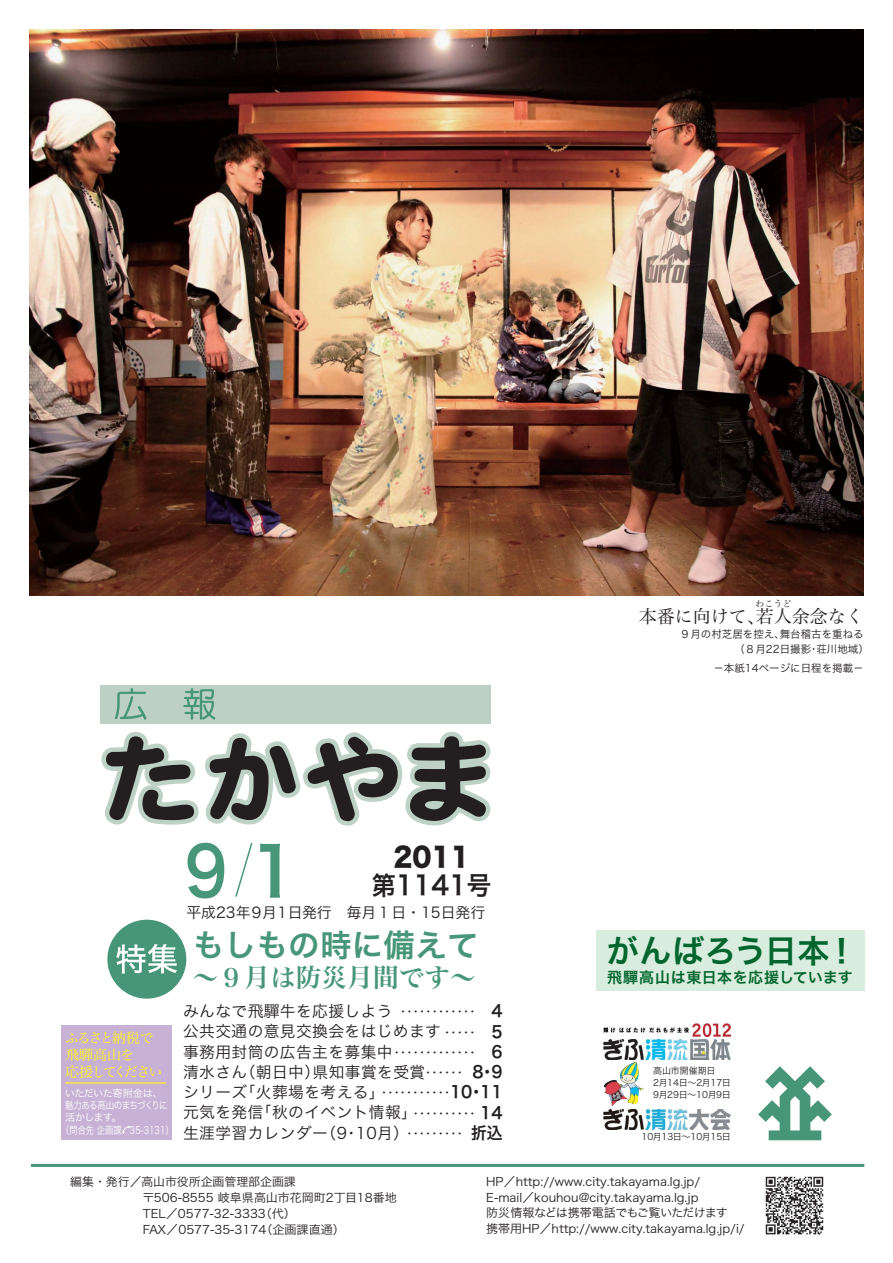
<style>
.page{position:relative;width:893px;height:1263px;background:#fff}
.page>*{position:absolute;margin:0;border:0;box-sizing:border-box;transform-origin:0 0}
.t1{font:67.5px "Hira Kaku Pro W6 90 pv RKSJ H";color:#48967a;scale:.9 1}
.t2{font:32.25px "Hira Kaku Pro W6 90 pv RKSJ H";color:#00652e}
.t3{font:31.5px "Hira Kaku Pro W6 90 pv RKSJ H";letter-spacing:.01em;color:#48967a}
.t4{font:26.55px "Hira Kaku Std N W8 90 pv RKSJ H";color:#231f20;scale:.93 1}
.t5{font:26.25px "Hira Kaku Pro W6 90 pv RKSJ H";color:#231f20;scale:.95 1}
.t6{font:25.5px "Hira Min Pro W6 90 pv RKSJ H";letter-spacing:.01em;color:#48967a}
.t7{font:18px "Hira Min Pro W3 90 pv RKSJ H";color:#231f20}
.t8{font:16.5px/20.2px "Hira Kaku Pro W6 90 pv RKSJ H";color:#231f20;text-align:right;scale:.95 1}
.t9{font:15.75px/20.2px "Hira Kaku Pro W3 90 pv RKSJ H";letter-spacing:.025em;color:#231f20}
.t10{font:15px "Hira Kaku Pro W6 90 pv RKSJ H";letter-spacing:.03em;color:#00652e}
.t11{font:14.85px "Hira Kaku Pro W3 90 pv RKSJ H";color:#231f20}
.t12{font:13.95px/16.8px "Hira Min Pro W3 90 pv RKSJ H";letter-spacing:-.115em;color:#fff328}
.t13{font:12px/20.2px "Hira Kaku Pro W3 90 pv RKSJ H";color:#231f20;text-align:right}
.t14{font:11.85px/15.8px "Hira Kaku Pro W3 90 pv RKSJ H";color:#231f20}
.t15{font:11.7px "Hira Kaku Pro W3 90 pv RKSJ H";color:#231f20}
.t16{font:10.5px/15px "Hira Kaku Pro W3 90 pv RKSJ H";color:#231f20}
.t17{font:10.2px "Hira Kaku Pro W3 90 pv RKSJ H";letter-spacing:-.055em;color:#fff}
.t18{font:10.2px "Hira Kaku Pro W3 90 pv RKSJ H";color:#fff;scale:.81 1}
.t19{font:10.2px "Hira Kaku Pro W3 90 pv RKSJ H";letter-spacing:-.09em;color:#fff;scale:.84 1}
.t20{font:9px/12px "Hira Kaku Pro W3 90 pv RKSJ H";letter-spacing:-.035em;color:#231f20}
.t21{font:9px "Hira Min Pro W3 90 pv RKSJ H";color:#231f20}
.s1{font-size:25.5px}
.s2{font-size:25.8px}
</style>
<div class="page">
<img style="left:765px;top:1176px;width:59px;height:59px">
<div style="left:100px;top:685px;width:390px;height:38px;background:#bdd0c6"></div>
<svg style="left:115px;top:688px;width:31px;height:32px"></svg>
<svg style="left:183px;top:688px;width:32px;height:32px"></svg>
<svg style="left:101px;top:731px;width:390px;height:95px"></svg>
<svg style="left:235px;top:842px;width:18px;height:55px"></svg>
<hr style="left:31px;top:1164px;width:833px;height:3px;background:#48967a">
<svg style="left:758px;top:1066px;width:74px;height:74px"></svg>
<div style="left:61px;top:1025px;width:110px;height:115px;background:#c7b2d6"></div>
<hr style="left:65px;top:1082px;width:101px;height:1px;background:#fff328">
<svg style="left:122px;top:1126px;width:8px;height:8px"></svg>
<div style="left:107px;top:920px;width:79px;height:79px;background:#48967a;border-radius:50%"></div>
<svg style="left:116px;top:944px;width:61px;height:29px"></svg>
<img style="left:604px;top:1109px;width:126px;height:21px">
<img style="left:604px;top:1039px;width:126px;height:21px">
<img style="left:604px;top:1024px;width:126px;height:12px">
<img style="left:604px;top:1079px;width:21px;height:27px">
<div style="left:596px;top:930px;width:268px;height:61px;background:#d8eddd"></div>
<img style="left:30px;top:30px;width:833px;height:565px">
<p class="t12" style="left:65px;top:1031px;width:99px">ふるさと納税で飛驒高山を<br>応援してください</p>
<p class="t17" style="left:65px;top:1089px;width:100px">いただいた寄附金は、</p>
<p class="t19" style="left:65px;top:1101px;width:123px">魅力ある高山のまちづくりに</p>
<p class="t17" style="left:65px;top:1114px;width:58px">活かします。</p>
<p class="t18" style="left:61px;top:1126px;width:140px">（問合先 企画課　35-3131）</p>
<h1 class="t1" style="left:184px;top:846px;width:127px">9 1</h1>
<h3 class="t4" style="left:393px;top:847px;width:84px">2011</h3>
<h3 class="t5" style="left:372px;top:875px;width:128px"><span class="s1">第</span>1141<span class="s2">号</span></h3>
<p class="t11" style="left:186px;top:907px;width:300px">平成23年９月１日発行　毎月１日・15日発行</p>
<h3 class="t3" style="left:193px;top:933px;width:288px">もしもの時に備えて</h3>
<h3 class="t6" style="left:193px;top:967px;width:285px">～９月は防災月間です～</h3>
<h3 class="t9" style="left:183px;top:1003px;width:259px">みんなで飛驒牛を応援しよう<br>公共交通の意見交換会をはじめます事務用封筒の広告主を募集中<br>清水さん（朝日中）県知事賞を受賞シリーズ「火葬場を考える」<br>元気を発信「秋のイベント情報」<br>生涯学習カレンダー（9・10月）</h3>
<h3 class="t8" style="left:450px;top:1003px;width:57px">4<br>5<br>6<br>8・9<br>10・11<br>14<br>折込</h3>
<p class="t13" style="left:378px;top:1003px;width:102px">・・・・・・・・・・・・<br>・・・・・<br>・・・・・・・・・・・・・・・・・・・　<br>・・・・・・・・・・・　　・・・・・・・・・・<br>・・・・・・・・・　</p>
<p class="t21" style="left:756px;top:600px;width:37px">わこうど</p>
<h3 class="t7" style="left:639px;top:609px;width:226px">本番に向けて、若人余念なく</h3>
<p class="t16" style="left:734px;top:628px;width:136px;text-indent:-54px">９月の村芝居を控え、舞台稽古を重ねる（８月22日撮影・荘川地域）</p>
<p class="t16" style="left:713px;top:662px;width:152px">－本紙14ページに日程を掲載－</p>
<h2 class="t2" style="left:607px;top:939px;width:252px">がんばろう日本！</h2>
<p class="t10" style="left:607px;top:971px;width:247px">飛驒高山は東日本を応援しています</p>
<p class="t20" style="left:653px;top:1066px;width:79px">高山市開催期日<br>2月14日～2月17日<br>9月29日～10月9日</p>
<p class="t20" style="left:641px;top:1132px;width:91px">10月13日～10月15日</p>
<p class="t15" style="left:70px;top:1177px;width:227px">編集・発行／高山市役所企画管理部企画課</p>
<p class="t14" style="left:142px;top:1192px;width:256px">〒506-8555 岐阜県高山市花岡町2丁目18番地<br>TEL／0577-32-3333（代）<br>FAX／0577-35-3174（企画課直通）</p>
<p class="t14" style="left:486px;top:1175px;width:260px">HP／http://www.city.takayama.lg.jp/<br>E-mail／kouhou@city.takayama.lg.jp<br>防災情報などは携帯電話でもご覧いただけます<br>携帯用HP／http://www.city.takayama.lg.jp/i/</p>
</div>
